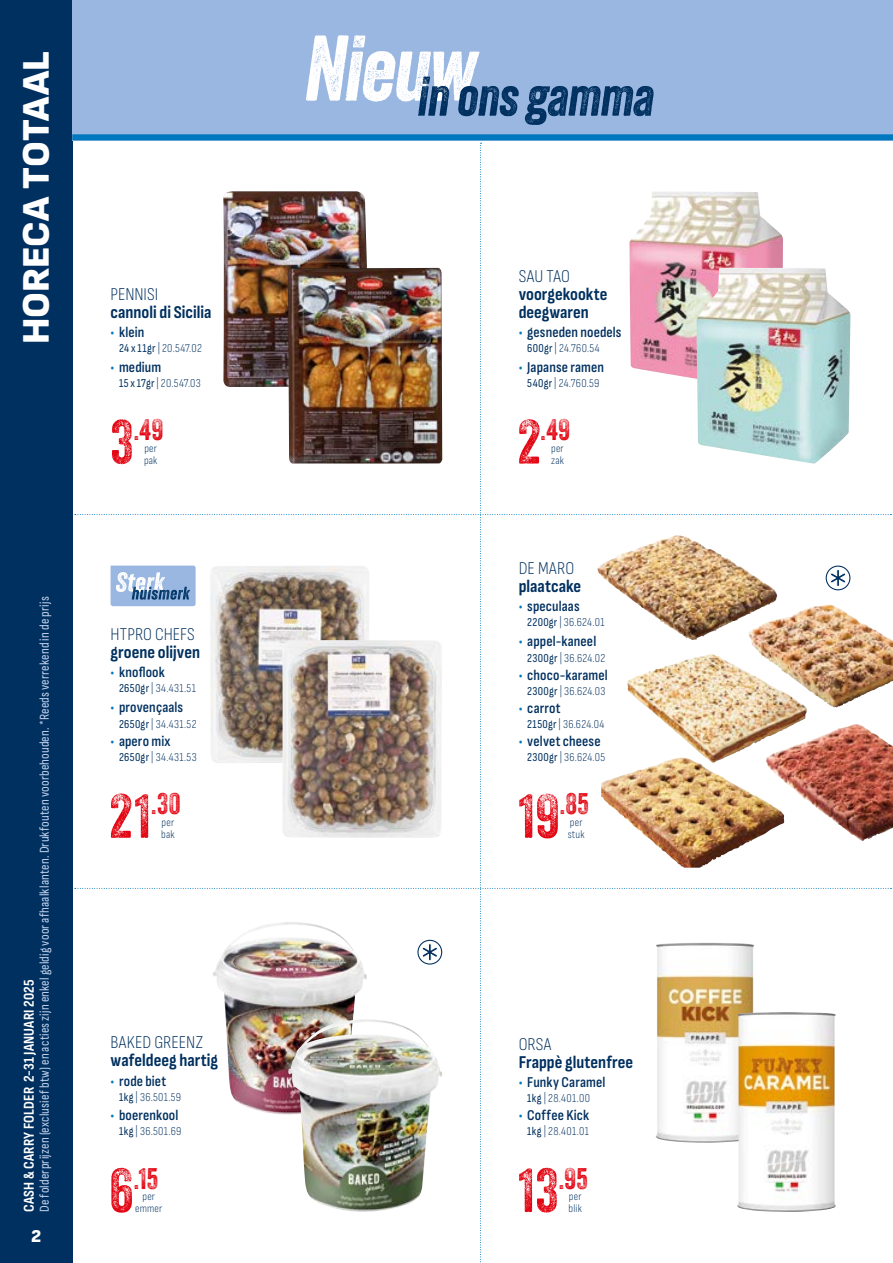
<style>
.page{position:relative;width:893px;height:1263px;background:#fff}
.page>*{position:absolute;margin:0;border:0;box-sizing:border-box;transform-origin:0 0}
.t1{font:italic 54px "Veneer";letter-spacing:-.005em;color:#00305f}
.t2{font:39px "Sofia Sans";color:#fff}
.t3{font:28.8px "Veneer Three";letter-spacing:.02em;color:#e30613}
.t4{font:700 18px/18px "Sofia Sans Condensed";color:#00305f}
.t5{font:300 18px "Sofia Sans Condensed";letter-spacing:.005em;color:#00305f}
.t6{font:18px "Sofia Sans";color:#fff}
.t7{font:600 15px "Sofia Sans Condensed";letter-spacing:.01em;color:#00305f}
.t8{font:700 15px "Sofia Sans Condensed";letter-spacing:.015em;color:#fff}
.t9{font:13.5px "Sofia Sans Condensed";letter-spacing:.015em;color:#c4d3ee}
.t10{font:300 12px "Sofia Sans Condensed";letter-spacing:.025em;color:#00305f}
.t11{font:300 11.25px/12px "Sofia Sans Condensed";letter-spacing:.015em;color:#00305f}
.s1{color:#0078bf}
.s2{font-weight:400}
.s3{font-size:60px}
</style>
<div class="page">
<div style="left:0;top:0;width:72px;height:1263px;background:#00305f"></div>
<div style="left:72px;top:0;width:821px;height:140px;background:#99b7e1"></div>
<div style="left:72px;top:134px;width:821px;height:6px;background:#0078bf"></div>
<img style="left:75px;top:143px;width:816px;height:1120px">
<img style="left:223px;top:191px;width:147px;height:196px">
<img style="left:288px;top:268px;width:154px;height:195px">
<img style="left:696px;top:268px;width:154px;height:196px">
<img style="left:656px;top:943px;width:98px;height:200px">
<img style="left:737px;top:1012px;width:99px;height:200px">
<h2 class="t2" style="left:14px;top:344px;width:295px;rotate:-90deg">HORECA TOTAAL</h2>
<p class="t9" style="left:37px;top:1212px;width:617px;rotate:-90deg">De folderprijzen (exclusief btw) en acties zijn enkel geldig voor afhaalklanten. Drukfouten voorbehouden. *Reeds verrekend in de prijs</p>
<h3 class="t6" style="left:31px;top:1225px;width:12px">2</h3>
<p class="t8" style="left:20px;top:1212px;width:234px;rotate:-90deg">CASH &amp; CARRY FOLDER 2-31 JANUARI 2025</p>
<h3 class="t5" style="left:111px;top:284px;width:49px">PENNISI</h3>
<h3 class="t4" style="left:111px;top:303px;width:102px">cannoli di Sicilia</h3>
<p class="t7" style="left:111px;top:324px;width:35px"><span class="s1">•</span> klein</p>
<p class="t10" style="left:119px;top:342px;width:84px"><span class="s2">24 x 11gr</span> | 20.547.02</p>
<p class="t7" style="left:111px;top:358px;width:52px"><span class="s1">•</span> medium</p>
<p class="t10" style="left:119px;top:377px;width:83px"><span class="s2">15 x 17gr</span> | 20.547.03</p>
<h3 class="t3" style="left:110px;top:412px;width:55px"><span class="s3">3</span>.49</h3>
<p class="t11" style="left:144px;top:442px;width:15px">per pak</p>
<h3 class="t5" style="left:111px;top:624px;width:86px">HTPRO CHEFS</h3>
<h3 class="t4" style="left:111px;top:643px;width:91px">groene olijven</h3>
<p class="t7" style="left:111px;top:664px;width:56px"><span class="s1">•</span> knoflook</p>
<p class="t10" style="left:119px;top:682px;width:78px"><span class="s2">2650gr</span> | 34.431.51</p>
<p class="t7" style="left:111px;top:698px;width:74px"><span class="s1">•</span> provençaals</p>
<p class="t10" style="left:119px;top:718px;width:79px"><span class="s2">2650gr</span> | 34.431.52</p>
<p class="t7" style="left:111px;top:733px;width:62px"><span class="s1">•</span> apero mix</p>
<p class="t10" style="left:119px;top:751px;width:79px"><span class="s2">2650gr</span> | 34.431.53</p>
<h3 class="t3" style="left:109px;top:786px;width:73px"><span class="s3">21</span>.30</h3>
<p class="t11" style="left:161px;top:816px;width:15px">per bak</p>
<h3 class="t5" style="left:111px;top:1033px;width:94px">BAKED GREENZ</h3>
<h3 class="t4" style="left:111px;top:1051px;width:109px">wafeldeeg hartig</h3>
<p class="t7" style="left:111px;top:1072px;width:57px"><span class="s1">•</span> rode biet</p>
<p class="t10" style="left:119px;top:1090px;width:63px"><span class="s2">1kg</span> | 36.501.59</p>
<p class="t7" style="left:111px;top:1107px;width:69px"><span class="s1">•</span> boerenkool</p>
<p class="t10" style="left:119px;top:1125px;width:64px"><span class="s2">1kg</span> | 36.501.69</p>
<h3 class="t3" style="left:109px;top:1161px;width:50px"><span class="s3">6</span>.15</h3>
<p class="t11" style="left:135px;top:1190px;width:29px;text-align:center">per emmer</p>
<h1 class="t1" style="left:306px;top:63px;width:350px"><sup>Nieuw</sup>in ons gamma</h1>
<h3 class="t5" style="left:519px;top:266px;width:53px">SAU TAO</h3>
<h3 class="t4" style="left:519px;top:285px;width:90px">voorgekookte deegwaren</h3>
<p class="t7" style="left:519px;top:324px;width:104px"><span class="s1">•</span> gesneden noedels</p>
<p class="t10" style="left:527px;top:342px;width:74px"><span class="s2">600gr</span> | 24.760.54</p>
<p class="t7" style="left:519px;top:358px;width:87px"><span class="s1">•</span> Japanse ramen</p>
<p class="t10" style="left:527px;top:377px;width:74px"><span class="s2">540gr</span> | 24.760.59</p>
<h3 class="t3" style="left:517px;top:412px;width:54px"><span class="s3">2</span>.49</h3>
<p class="t11" style="left:551px;top:442px;width:14px">per zak</p>
<h3 class="t5" style="left:519px;top:558px;width:57px">DE MARO</h3>
<h3 class="t4" style="left:519px;top:577px;width:64px">plaatcake</h3>
<p class="t7" style="left:519px;top:598px;width:62px"><span class="s1">•</span> speculaas</p>
<p class="t10" style="left:527px;top:616px;width:79px"><span class="s2">2200gr</span> | 36.624.01</p>
<p class="t7" style="left:519px;top:632px;width:79px"><span class="s1">•</span> appel-kaneel</p>
<p class="t10" style="left:527px;top:652px;width:79px"><span class="s2">2300gr</span> | 36.624.02</p>
<p class="t7" style="left:519px;top:667px;width:91px"><span class="s1">•</span> choco-karamel</p>
<p class="t10" style="left:527px;top:685px;width:80px"><span class="s2">2300gr</span> | 36.624.03</p>
<p class="t7" style="left:519px;top:700px;width:43px"><span class="s1">•</span> carrot</p>
<p class="t10" style="left:527px;top:718px;width:79px"><span class="s2">2150gr</span> | 36.624.04</p>
<p class="t7" style="left:519px;top:733px;width:83px"><span class="s1">•</span> velvet cheese</p>
<p class="t10" style="left:527px;top:751px;width:79px"><span class="s2">2300gr</span> | 36.624.05</p>
<h3 class="t3" style="left:519px;top:786px;width:72px"><span class="s3">19</span>.85</h3>
<p class="t11" style="left:568px;top:816px;width:18px">per stuk</p>
<h3 class="t5" style="left:519px;top:1034px;width:34px">ORSA</h3>
<h3 class="t4" style="left:519px;top:1053px;width:116px">Frappè glutenfree</h3>
<p class="t7" style="left:519px;top:1074px;width:88px"><span class="s1">•</span> Funky Caramel</p>
<p class="t10" style="left:527px;top:1092px;width:64px"><span class="s2">1kg</span> | 28.401.00</p>
<p class="t7" style="left:519px;top:1107px;width:72px"><span class="s1">•</span> Coffee Kick</p>
<p class="t10" style="left:527px;top:1125px;width:63px"><span class="s2">1kg</span> | 28.401.01</p>
<h3 class="t3" style="left:518px;top:1161px;width:71px"><span class="s3">13</span>.95</h3>
<p class="t11" style="left:569px;top:1190px;width:15px">per blik</p>
</div>
